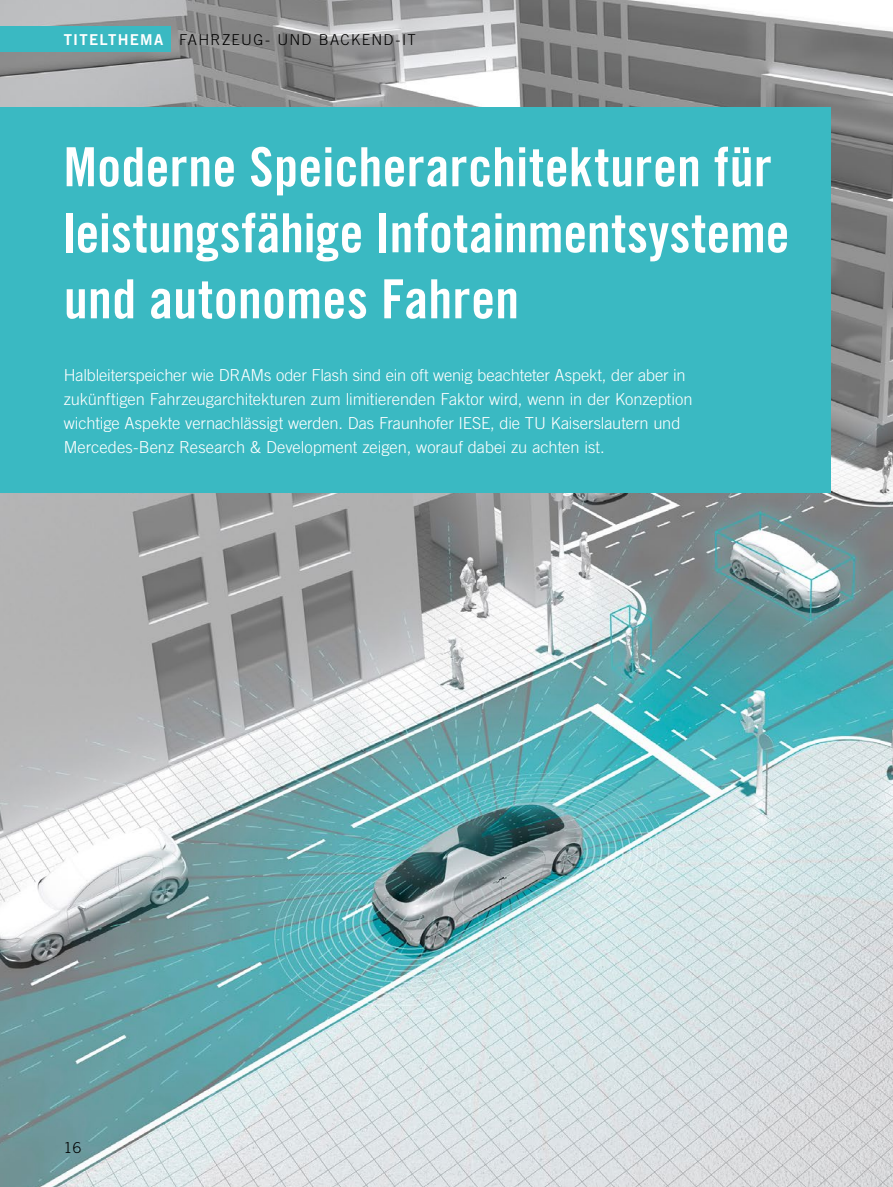
<style>
.page{position:relative;width:893px;height:1187px;background:#fff}
.page>*{position:absolute;margin:0;border:0;box-sizing:border-box;transform-origin:0 0}
.Title_x{font:54px/66px "Trade Gothic LT Std Bd Cn 20";letter-spacing:.005em;color:#fff}
.Trailer_x{font:300 16.5px/24px "Trade Gothic LT Std";letter-spacing:-.005em;color:#fff}
.Category_x{font:300 15px "Trade Gothic LT Std";letter-spacing:.085em;color:#000}
.Category_x-2{font:15px "Trade Gothic LT Std Bd 2";letter-spacing:.08em;color:#fff}
.NoXML_Pagina{font:300 15px "Trade Gothic LT Std";color:#000}
.s1{font-family:"Trade Gothic LT Std";font-weight:300;color:#000}
</style>
<div class="page">
<img style="left:0;top:0;width:893px;height:1186px">
<div style="left:0;top:107px;width:830px;height:385px;background:#3ab9c2"></div>
<div style="left:0;top:26px;width:171px;height:26px;background:#3ab9c2"></div>
<p class="Category_x-2" style="left:64px;top:30px;width:136px">TITELTHEMA <span class="s1">Fahr</span></p>
<p class="Category_x" style="left:222px;top:31px;width:195px">zeug- u nd Backend-IT</p>
<p class="Title_x" style="left:64px;top:133px;width:727px">Moderne Speicherarchitekturen für leistungsfähige Infotainmentsysteme und autonomes Fahren</p>
<p class="Trailer_x" style="left:64px;top:362px;width:630px">Halbleiterspeicher wie DRAMs oder Flash sind ein oft wenig beachteter Aspekt, der aber in zukünftigen Fahrzeugarchitekturen zum limitierenden Faktor wird, wenn in der Konzeption wichtige Aspekte vernachlässigt werden. Das Fraunhofer IESE, die TU Kaiserslautern und Mercedes-Benz Research &amp; Development zeigen, worauf dabei zu achten ist.</p>
<p class="NoXML_Pagina" style="left:64px;top:1138px;width:19px">16</p>
</div>
